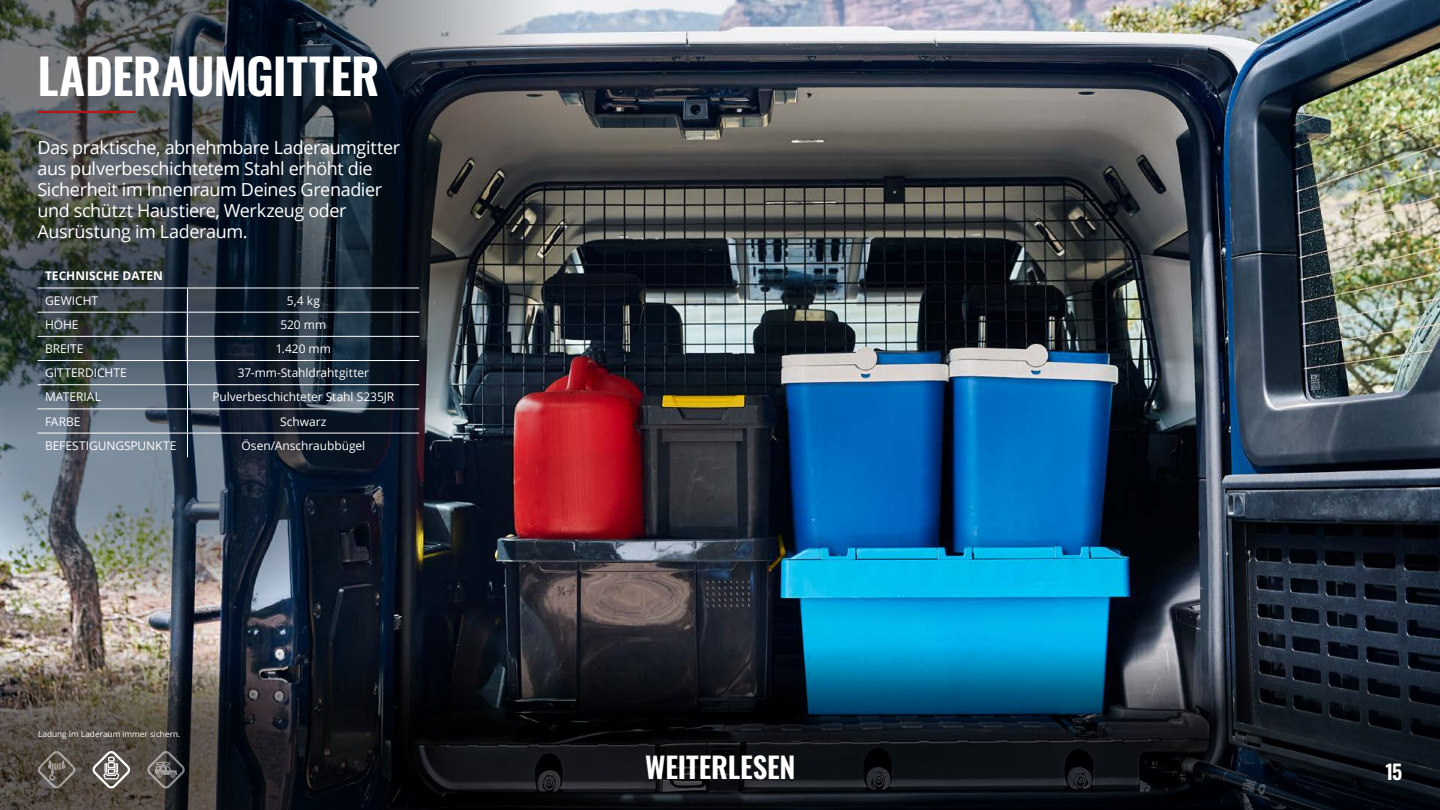
<style>
.page{position:relative;width:1440px;height:810px;background:#fff}
.page>*{position:absolute;margin:0;border:0;box-sizing:border-box;transform-origin:0 0}
.HDL_Interior{font:600 48.75px "Oswald";letter-spacing:-.01em;color:#fff}
.t1{font:600 28.88px "Oswald";letter-spacing:-.005em;color:#fff}
.t2{font:600 20.25px "Oswald";color:#fff}
.Bodycopy{font:18px/20.9px "Open Sans";letter-spacing:-.02em;color:#fff}
.Table_BC_center{font:12px "Open Sans";letter-spacing:-.005em;color:#fff}
.Table_of_Contents{font:12px "Open Sans";color:#fff}
.Table_HL{font:700 12px "Open Sans";color:#fff}
.Captions{font:8.25px "Open Sans";color:#fff}
</style>
<div class="page">
<img style="left:1px;top:0;width:1439px;height:645px">
<img style="left:0;top:0;width:564px;height:439px">
<img style="left:0;top:645px;width:1440px;height:165px">
<img style="left:0;top:198px;width:466px;height:407px">
<hr style="left:38px;top:288px;width:150px;height:1px;background:#fff">
<hr style="left:188px;top:288px;width:231px;height:1px;background:#fff">
<hr style="left:38px;top:312px;width:150px;height:1px;background:#fff">
<hr style="left:188px;top:312px;width:231px;height:1px;background:#fff">
<hr style="left:38px;top:336px;width:150px;height:1px;background:#fff">
<hr style="left:188px;top:336px;width:231px;height:1px;background:#fff">
<hr style="left:38px;top:360px;width:150px;height:1px;background:#fff">
<hr style="left:188px;top:360px;width:231px;height:1px;background:#fff">
<hr style="left:38px;top:384px;width:150px;height:1px;background:#fff">
<hr style="left:188px;top:384px;width:231px;height:1px;background:#fff">
<hr style="left:38px;top:409px;width:150px;height:1px;background:#fff">
<hr style="left:188px;top:409px;width:231px;height:1px;background:#fff">
<hr style="left:38px;top:433px;width:150px;height:1px;background:#fff">
<hr style="left:188px;top:433px;width:231px;height:1px;background:#fff">
<svg style="left:187px;top:288px;width:1px;height:169px"></svg>
<svg style="left:38px;top:751px;width:38px;height:37px"></svg>
<svg style="left:93px;top:750px;width:37px;height:38px"></svg>
<svg style="left:147px;top:750px;width:38px;height:38px"></svg>
<hr style="left:38px;top:111px;width:98px;height:2px;background:#b61615">
<p class="HDL_Interior" style="left:38px;top:50px;width:344px">LADERAUMGITTER</p>
<p class="Bodycopy" style="left:38px;top:137px;width:364px">Das praktische, abnehmbare Laderaumgitter aus pulverbeschichtetem Stahl erhöht die Sicherheit im Innenraum Deines Grenadier und schützt Haustiere, Werkzeug oder Ausrüstung im Laderaum.</p>
<p class="Table_HL" style="left:45px;top:268px;width:120px">TECHNISCHE DATEN</p>
<p class="Table_of_Contents" style="left:45px;top:292px;width:55px">GEWICHT</p>
<p class="Table_BC_center" style="left:287px;top:292px;width:35px">5,4 kg</p>
<p class="Table_of_Contents" style="left:45px;top:316px;width:35px">HÖHE</p>
<p class="Table_BC_center" style="left:281px;top:316px;width:47px">520 mm</p>
<p class="Table_of_Contents" style="left:45px;top:340px;width:40px">BREITE</p>
<p class="Table_BC_center" style="left:276px;top:340px;width:57px">1.420 mm</p>
<p class="Table_of_Contents" style="left:45px;top:365px;width:83px">GITTERDICHTE</p>
<p class="Table_BC_center" style="left:238px;top:365px;width:133px">37-mm-Stahldrahtgitter</p>
<p class="Table_of_Contents" style="left:45px;top:389px;width:57px">MATERIAL</p>
<p class="Table_BC_center" style="left:212px;top:389px;width:183px">Pulverbeschichteter Stahl S235JR</p>
<p class="Table_of_Contents" style="left:45px;top:413px;width:37px">FARBE</p>
<p class="Table_BC_center" style="left:280px;top:413px;width:48px">Schwarz</p>
<p class="Table_of_Contents" style="left:45px;top:437px;width:133px">BEFESTIGUNGSPUNKTE</p>
<p class="Table_BC_center" style="left:242px;top:437px;width:125px">Ösen/Anschraubbügel</p>
<p class="Captions" style="left:38px;top:728px;width:144px">Ladung im Laderaum immer sichern.</p>
<h2 class="t1" style="left:645px;top:752px;width:152px">WEITERLESEN</h2>
<p class="t2" style="left:1385px;top:761px;width:19px">15</p>
</div>
